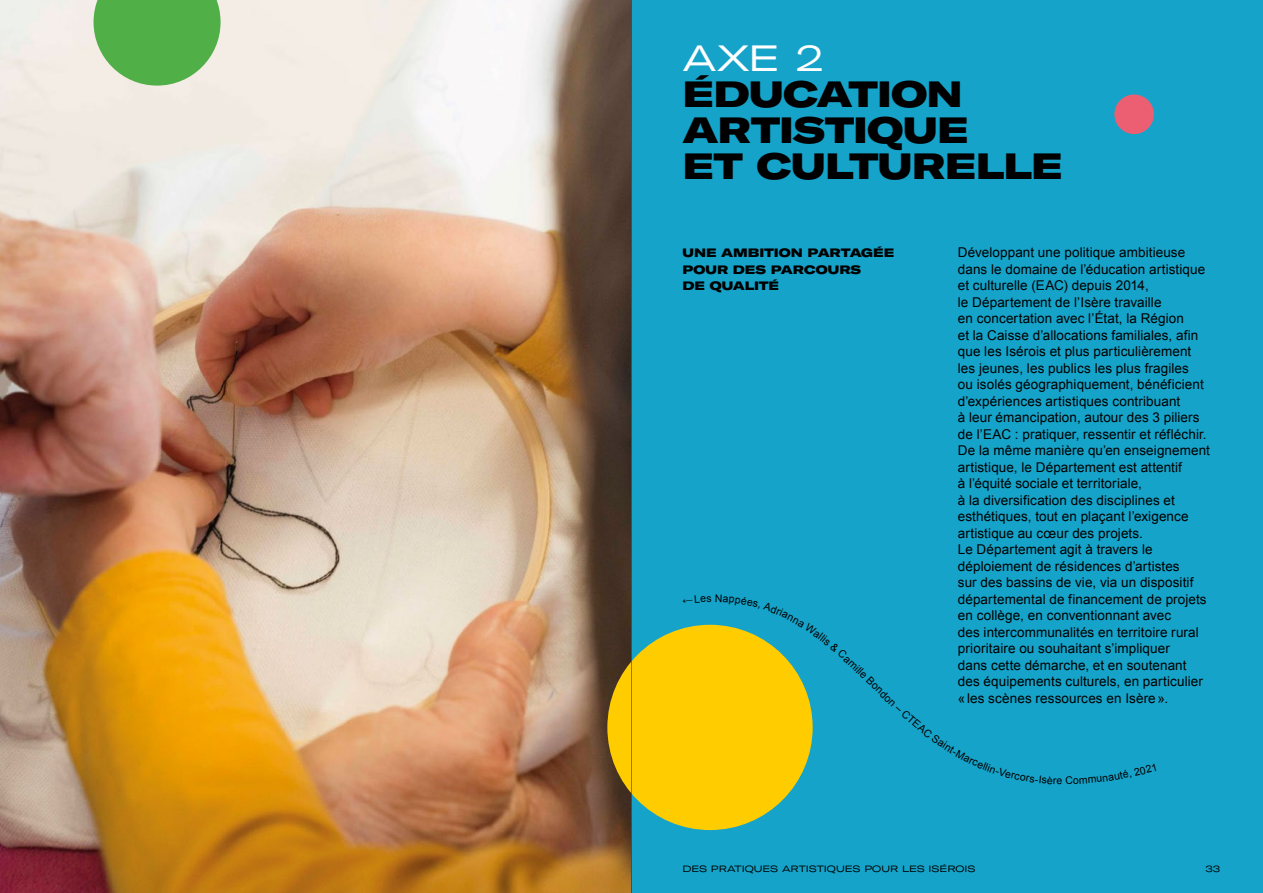
<style>
.page{position:relative;width:1263px;height:893px;background:#fff}
.page>*{position:absolute;margin:0;border:0;box-sizing:border-box;transform-origin:0 0}
.t1{font:900 expanded 36px/36px "GT America";letter-spacing:-.015em;color:#000}
.t2{font:expanded 36px "GT America";color:#fff}
.t3{font:13.5px/16.5px "Arial";letter-spacing:.005em;color:#000}
.t4{font:900 expanded 12px/16.5px "GT America";color:#000}
.t5{font:10.5px "Arial";color:#000}
.t6{font:expanded 9px "GT America";letter-spacing:-.005em;color:#000}
</style>
<div class="page">
<img style="left:0;top:0;width:631px;height:893px">
<div style="left:631px;top:0;width:632px;height:893px;background:#15a3c9"></div>
<div style="left:607px;top:625px;width:206px;height:205px;background:#fc0;border-radius:50%"></div>
<div style="left:1114px;top:95px;width:40px;height:39px;background:#ec5f72;border-radius:50%"></div>
<svg style="left:94px;top:0;width:127px;height:86px;background:#6bb961"></svg>
<hr style="left:631px;top:0;width:1px;height:893px;background:#9d9d9c">
<svg style="left:683px;top:624px;width:112px;height:45px"></svg>
<h1 class="t2" style="left:682px;top:37px;width:143px">AXE 2</h1>
<h1 class="t1" style="left:682px;top:76px;width:382px">ÉDUCATION<br>ARTISTIQUE<br>ET CULTURELLE</h1>
<p class="t4" style="left:682px;top:244px;width:213px">UNE AMBITION PARTAGÉE<br>POUR DES PARCOURS<br>DE QUALITÉ</p>
<p class="t3" style="left:958px;top:244px;width:254px">Développant une politique ambitieuse dans le domaine de l’éducation artistique et culturelle (EAC) depuis 2014,<br>le Département de l’Isère travaille<br>en concertation avec l’État, la Région<br>et la Caisse d’allocations familiales, afin que les Isérois et plus particulièrement les jeunes, les publics les plus fragiles<br>ou isolés géographiquement, bénéficient d’expériences artistiques contribuant<br>à leur émancipation, autour des 3 piliers de l’EAC : pratiquer, ressentir et réfléchir.<br>De la même manière qu’en enseignement artistique, le Département est attentif<br>à l’équité sociale et territoriale,<br>à la diversification des disciplines et esthétiques, tout en plaçant l’exigence artistique au cœur des projets.<br>Le Département agit à travers le déploiement de résidences d’artistes<br>sur des bassins de vie, via un dispositif départemental de financement de projets en collège, en conventionnant avec<br>des intercommunalités en territoire rural prioritaire ou souhaitant s’impliquer<br>dans cette démarche, et en soutenant des équipements culturels, en particulier «les scènes ressources en Isère».</p>
<p class="t5" style="left:861px;top:662px;width:55px;rotate:44deg">ille Bondon</p>
<p class="t6" style="left:682px;top:863px;width:294px">DES PRATIQUES ARTISTIQUES POUR LES ISÉROIS</p>
<p class="t6" style="left:1205px;top:863px;width:16px">33</p>
</div>
